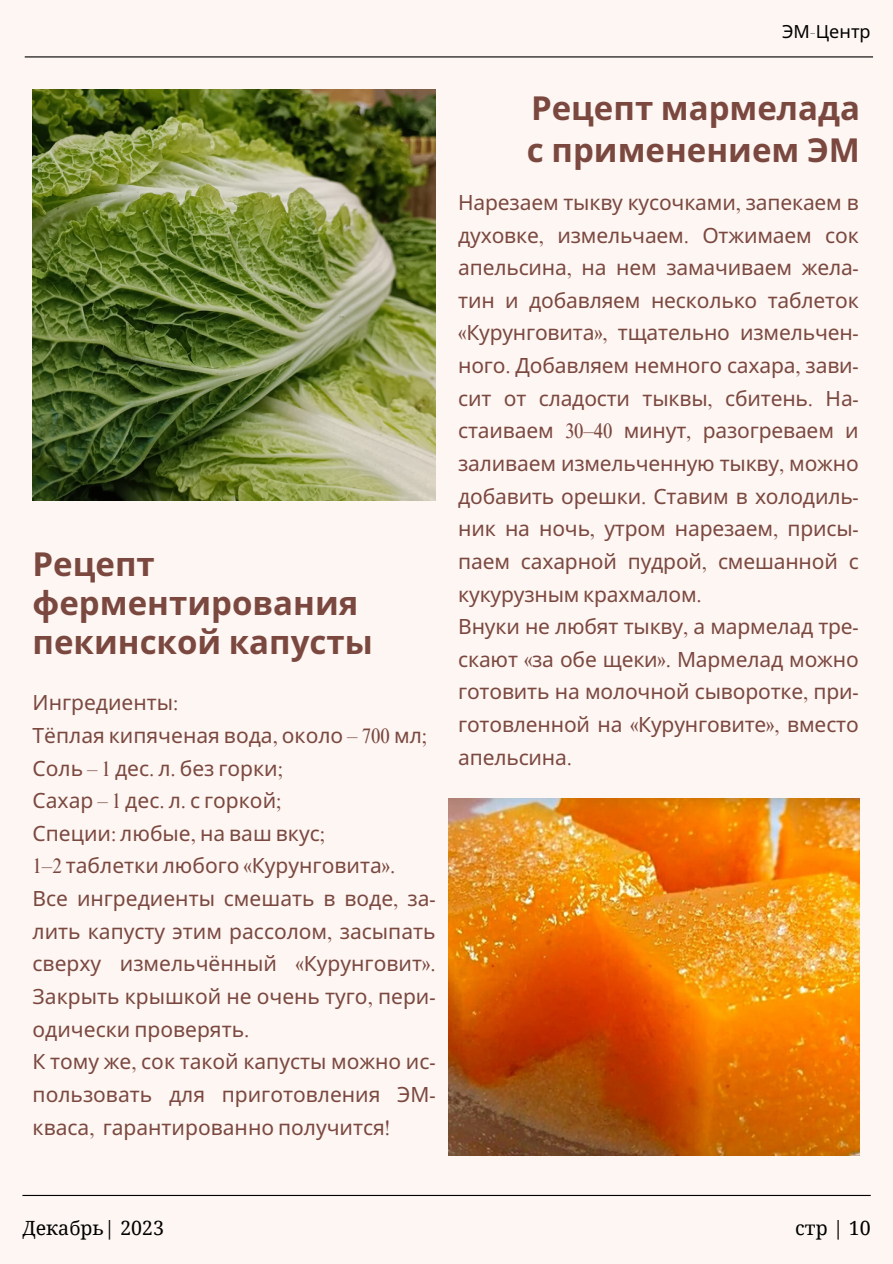
<style>
.page{position:relative;width:893px;height:1264px;background:#fff}
.page>*{position:absolute;margin:0;border:0;box-sizing:border-box;transform-origin:0 0}
.t1{font:700 33px/39.3px "Noto Sans";color:#7b4840}
.t2{font:21px/32.7px "Noto Sans";letter-spacing:-.01em;color:#7b4840}
.t3{font:19.65px "Droid Serif";color:#000}
.t4{font:18px "Noto Sans";color:#000}
.s1{font-family:"DM Serif Display"}
.s2{font-family:"Times NRMT Pro";font-stretch:condensed}
</style>
<div class="page">
<div style="left:0;top:0;width:892px;height:1263px;background:#fdf6f2"></div>
<img style="left:33px;top:89px;width:402px;height:411px">
<img style="left:449px;top:798px;width:410px;height:357px">
<hr style="left:25px;top:56px;width:848px;height:1px;background:#000">
<hr style="left:22px;top:1194px;width:848px;height:1px;background:#000">
<h2 class="t4" style="left:782px;top:19px;width:90px">ЭМ<span class="s1">-</span>Центр</h2>
<h2 class="t1" style="left:33px;top:543px;width:342px">Рецепт ферментирования пекинской капусты</h2>
<p class="t2" style="left:33px;top:685px;width:404px">Ингредиенты<span class="s2">:<br></span>Тёплая кипяченая вода<span class="s2">,</span> около <span class="s2">– 700</span> мл<span class="s2">;<br></span>Соль <span class="s2">– 1</span> дес<span class="s2">.</span> л<span class="s2">.</span> без горки<span class="s2">;<br></span>Сахар <span class="s2">– 1</span> дес<span class="s2">.</span> л<span class="s2">.</span> с горкой<span class="s2">;<br></span>Специи<span class="s2">:</span> любые<span class="s2">,</span> на ваш вкус<span class="s2">;<br>1–2</span> таблетки любого <span class="s2">«</span>Курунговита<span class="s2">».<br></span>Все ингредиенты смешать в воде<span class="s2">,</span> за&shy;лить капусту этим рассолом<span class="s2">,</span> засыпать сверху измельчённый <span class="s2">«</span>Курунговит<span class="s2">».<br></span>Закрыть крышкой не очень туго<span class="s2">,</span> пери&shy;одически проверять<span class="s2">.<br></span>К тому же<span class="s2">,</span> сок такой капусты можно ис&shy;пользовать для приготовления ЭМ&shy;кваса<span class="s2">,</span> гарантированно получится<span class="s2">!</span></p>
<h2 class="t1" style="left:527px;top:86px;width:334px;line-height:42px">Рецепт мармелада с применением ЭМ</h2>
<h2 class="t2" style="left:458px;top:185px;width:402px">Нарезаем тыкву кусочками<span class="s2">,</span> запекаем в духовке<span class="s2">,</span> измельчаем<span class="s2">.</span> Отжимаем сок апельсина<span class="s2">,</span> на нем замачиваем жела&shy;тин и добавляем несколько таблеток <span class="s2">«</span>Курунговита<span class="s2">»,</span> тщательно измельчен&shy;ного<span class="s2">.</span> Добавляем немного сахара<span class="s2">,</span> зави&shy;сит от сладости тыквы<span class="s2">,</span> сбитень<span class="s2">.</span> На&shy;стаиваем <span class="s2">30–40</span> минут<span class="s2">,</span> разогреваем и заливаем измельченную тыкву<span class="s2">,</span> можно добавить орешки<span class="s2">.</span> Ставим в холодиль&shy;ник на ночь<span class="s2">,</span> утром нарезаем<span class="s2">,</span> присы&shy;паем сахарной пудрой<span class="s2">,</span> смешанной с кукурузным крахмалом<span class="s2">.<br></span>Внуки не любят тыкву<span class="s2">,</span> а мармелад тре&shy;скают <span class="s2">«</span>за обе щеки<span class="s2">».</span> Мармелад можно готовить на молочной сыворотке<span class="s2">,</span> при&shy;готовленной на <span class="s2">«</span>Курунговите<span class="s2">»,</span> вместо апельсина<span class="s2">.</span></h2>
<p class="t3" style="left:22px;top:1216px;width:143px">Декабрь| 2023</p>
<p class="t3" style="left:795px;top:1216px;width:77px">стр | 10</p>
</div>
